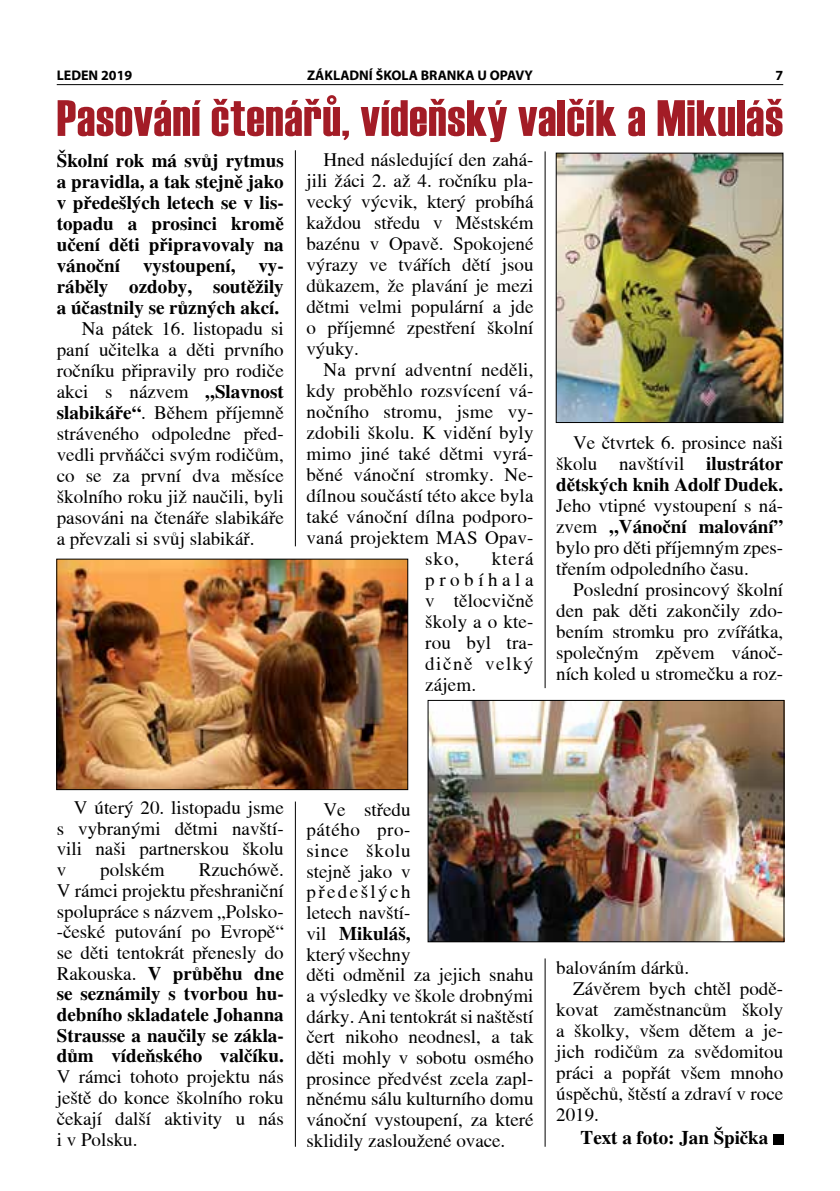
<style>
.page{position:relative;width:840px;height:1191px;background:#fff}
.page>*{position:absolute;margin:0;border:0;box-sizing:border-box;transform-origin:0 0}
.t1{font:51px "Haettenschweiler";letter-spacing:.015em;color:#a31c26}
.t2{font:19px/21px "Toronto";color:#000;text-align:justify}
.t3{font:700 19px/21px "Toronto";color:#000;text-align:justify}
.t4{font:19px "Toronto CE Bold";color:#000}
.t5{font:700 14px "Myriad Pro";color:#000}
.s1{font-weight:700}
</style>
<div class="page">
<hr style="left:57px;top:84px;width:725px;height:1px;background:#000">
<div style="left:772px;top:1134px;width:10px;height:10px;background:#000"></div>
<hr style="left:295px;top:150px;width:1px;height:396px;background:#000">
<hr style="left:295px;top:801px;width:1px;height:345px;background:#000">
<hr style="left:544px;top:151px;width:1px;height:537px;background:#000">
<hr style="left:544px;top:958px;width:1px;height:188px;background:#000">
<img style="left:429px;top:702px;width:353px;height:238px">
<div style="left:427px;top:700px;width:357px;height:242px;border:1px solid #000"></div>
<img style="left:557px;top:155px;width:224px;height:266px">
<div style="left:555px;top:153px;width:228px;height:270px;border:1px solid #000"></div>
<img style="left:58px;top:560px;width:348px;height:228px">
<div style="left:56px;top:558px;width:352px;height:232px;border:1px solid #000"></div>
<p class="t5" style="left:57px;top:67px;width:77px">LEDEN 2019</p>
<p class="t5" style="left:307px;top:67px;width:227px">ZÁKLADNÍ ŠKOLA BRANKA U OPAVY</p>
<p class="t5" style="left:775px;top:67px;width:9px">7</p>
<h1 class="t1" style="left:57px;top:83px;width:727px">Pasování čtenářů, vídeňský valčík a Mikuláš</h1>
<p class="t3" style="left:57px;top:150px;width:228px">Školní rok má svůj rytmus a pravidla, a tak stejně jako v předešlých letech se v lis&shy;topadu a prosinci kromě učení děti připravovaly na vánoční vystoupení, vy&shy;ráběly ozdoby, soutěžily a účastnily se různých akcí.</p>
<p class="t2" style="left:57px;top:318px;width:228px;text-indent:25px">Na pátek 16. listopadu si paní učitelka a děti prvního ročníku připravily pro rodiče akci s názvem <span class="s1">„Slavnost slabikáře“</span>. Během příjemně stráveného odpoledne před&shy;vedli prvňáčci svým rodičům, co se za první dva měsíce školního roku již naučili, byli pasováni na čtenáře slabikáře a převzali si svůj slabikář.</p>
<p class="t2" style="left:306px;top:149px;width:228px;text-indent:17px">Hned následující den zahá&shy;jili žáci 2. až 4. ročníku pla&shy;vecký výcvik, který probíhá každou středu v Městském bazénu v Opavě. Spokojené výrazy ve tvářích dětí jsou důkazem, že plavání je mezi dětmi velmi populární a jde o příjemné zpestření školní výuky.</p>
<p class="t2" style="left:323px;top:359px;width:211px">Na první adventní neděli,</p>
<p class="t2" style="left:306px;top:380px;width:228px">kdy proběhlo rozsvícení vá-</p>
<p class="t2" style="left:306px;top:401px;width:228px">nočního stromu, jsme vy-</p>
<p class="t2" style="left:306px;top:422px;width:228px">zdobili školu. K vidění byly</p>
<p class="t2" style="left:306px;top:443px;width:228px">mimo jiné také dětmi vyrá-</p>
<p class="t2" style="left:306px;top:464px;width:228px">běné vánoční stromky. Ne-</p>
<p class="t2" style="left:306px;top:485px;width:228px">dílnou součástí této akce byla</p>
<p class="t2" style="left:306px;top:506px;width:228px">také vánoční dílna podporo-</p>
<p class="t2" style="left:306px;top:527px;width:228px">vaná projektem MAS Opav-</p>
<p class="t2" style="left:425px;top:548px;width:35px">sko,</p>
<p class="t2" style="left:556px;top:432px;width:228px;text-indent:17px">Ve čtvrtek 6. prosince naši školu navštívil <span class="s1">ilustrátor dětských knih Adolf Dudek.</span></p>
<p class="t2" style="left:556px;top:495px;width:228px">Jeho vtipné vystoupení s ná&shy;zvem <span class="s1">„Vánoční malování” </span>bylo pro děti příjemným zpes&shy;třením odpoledního času.</p>
<p class="t2" style="left:556px;top:579px;width:228px;text-indent:17px">Poslední prosincový školní den pak děti zakončily zdo&shy;bením stromku pro zvířátka, společným zpěvem vánoč&shy;ních koled u stromečku a roz-</p>
<p class="t2" style="left:425px;top:548px;width:110px;text-indent:66px">která probíhala v tělocvičně školy a o kte&shy;rou byl tra&shy;dičně velký zájem.</p>
<p class="t2" style="left:57px;top:797px;width:228px;text-indent:17px">V úterý 20. listopadu jsme s vybranými dětmi navští&shy;vili naši partnerskou školu v</p>
<p class="t2" style="left:57px;top:859px;width:228px;text-indent:142px">Rzuchówě.<br>V rámci projektu přeshraniční spolupráce s názvem „Polsko--české putování po Evropě“ se děti tentokrát přenesly do Rakouska. <span class="s1">V průběhu dne se seznámily s tvorbou hu&shy;debního skladatele Johanna Strausse a naučily se zákla&shy;dům vídeňského valčíku.</span></p>
<p class="t2" style="left:57px;top:1066px;width:228px">V rámci tohoto projektu nás ještě do konce školního roku čekají další aktivity u nás i v Polsku.</p>
<p class="t2" style="left:100px;top:859px;width:66px">polském</p>
<p class="t2" style="left:306px;top:799px;width:228px;text-align:left;text-indent:17px">Ve středu<br>pátého pro-<br>since školu<br>stejně jako v<br>předešlých<br>letech navští-<br>vil <span class="s1">Mikuláš,<br></span>který všechny<br>děti odměnil za jejich snahu a výsledky ve škole drobnými dárky. Ani tentokrát si naštěstí čert nikoho neodnesl, a tak děti mohly v sobotu osmého prosince předvést zcela zapl&shy;něnému sálu kulturního domu vánoční vystoupení, za které sklidily zasloužené ovace.</p>
<p class="t2" style="left:556px;top:957px;width:134px">balováním dárků.</p>
<p class="t2" style="left:573px;top:978px;width:211px">Závěrem bych chtěl podě-</p>
<p class="t2" style="left:556px;top:999px;width:228px">kovat zaměstnancům školy</p>
<p class="t2" style="left:556px;top:1020px;width:228px">a školky, všem dětem a je-</p>
<p class="t2" style="left:556px;top:1041px;width:228px">jich rodičům za svědomitou</p>
<p class="t2" style="left:556px;top:1062px;width:228px">práci a popřát všem mnoho</p>
<p class="t2" style="left:556px;top:1083px;width:228px">úspěchů, štěstí a zdraví v roce</p>
<p class="t2" style="left:556px;top:1104px;width:44px">2019.</p>
<p class="t4" style="left:580px;top:1126px;width:189px">Text a foto: Jan Špička</p>
</div>
